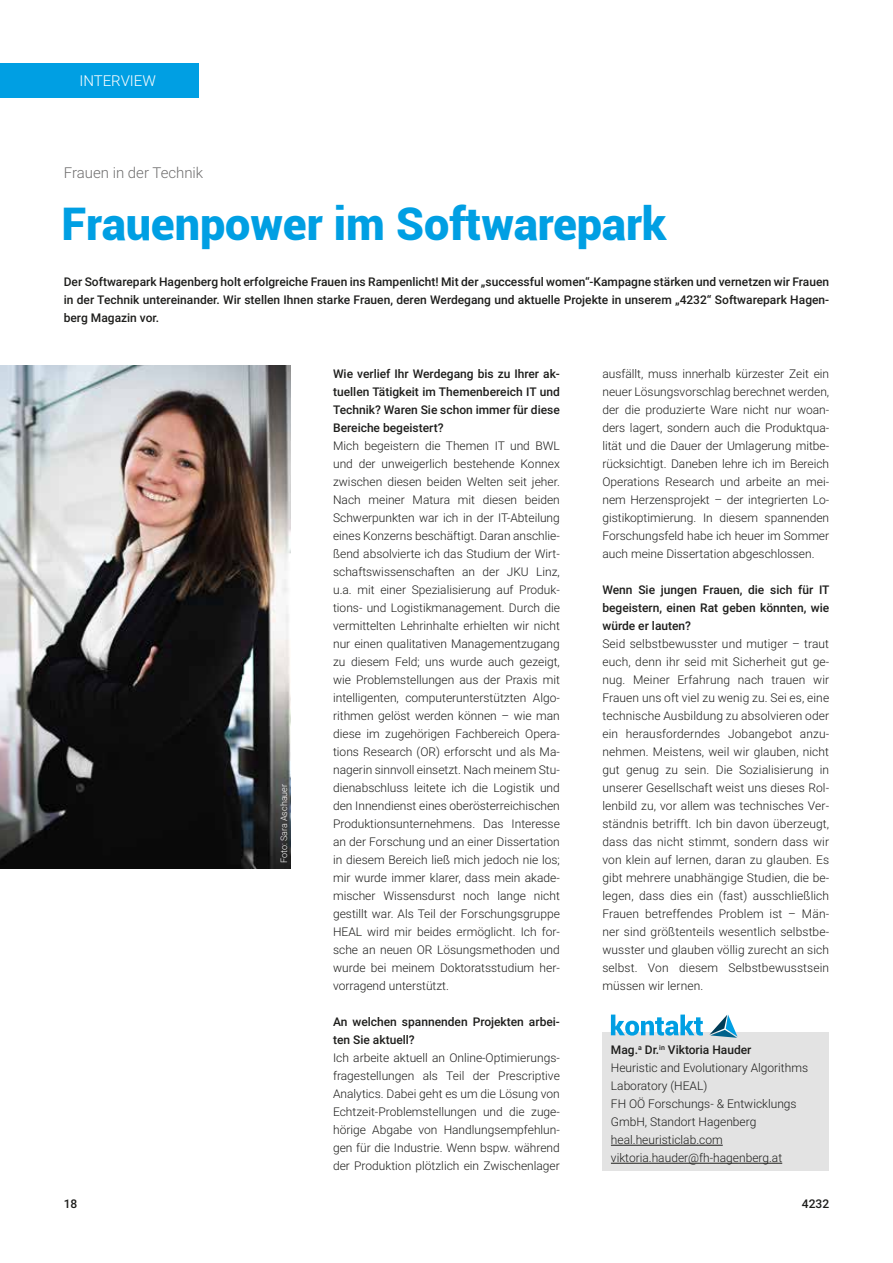
<style>
.page{position:relative;width:893px;height:1263px;background:#fff}
.page>*{position:absolute;margin:0;border:0;box-sizing:border-box;transform-origin:0 0}
.t1{font:900 45px "Roboto";color:#009fe3}
.t2{font:300 15px "Roboto";color:#706f6f}
.t3{font:300 15px "Roboto";color:#fff}
.t4{font:300 12px/18px "Roboto";color:#1d1d1b;text-align:justify}
.t5{font:500 12px/18px "Roboto";color:#1d1d1b;text-align:justify}
.t6{font:300 9px "Roboto";color:#fff}
.s1{font-weight:500}
</style>
<div class="page">
<div style="left:0;top:64px;width:198px;height:34px;background:#009fe3"></div>
<img style="left:0;top:365px;width:291px;height:503px">
<div style="left:602px;top:1032px;width:227px;height:139px;background:#e3e3e3"></div>
<hr style="left:611px;top:1145px;width:112px;height:1px;background:#1d1d1b">
<hr style="left:611px;top:1163px;width:171px;height:1px;background:#1d1d1b">
<svg style="left:611px;top:1014px;width:92px;height:21px"></svg>
<svg style="left:709px;top:1014px;width:28px;height:24px"></svg>
<p class="t3" style="left:79px;top:71px;width:78px">INTERVIEW</p>
<p class="t2" style="left:64px;top:162px;width:141px">Frauen in der Technik</p>
<h1 class="t1" style="left:62px;top:192px;width:606px">Frauenpower im Softwarepark</h1>
<p class="t5" style="left:64px;top:272px;width:767px">Der Softwarepark Hagenberg holt erfolgreiche Frauen ins Rampenlicht! Mit der „successful women“-Kampagne stärken und vernetzen wir Frauen in der Technik untereinander. Wir stellen Ihnen starke Frauen, deren Werdegang und aktuelle Projekte in unserem „4232“ Softwarepark Hagen&shy;berg Magazin vor.</p>
<p class="t6" style="left:278px;top:863px;width:81px;rotate:-90deg">Foto: Sara Aschauer</p>
<p class="t5" style="left:333px;top:364px;width:228px">Wie verlief Ihr Werdegang bis zu Ihrer ak&shy;tuellen Tätigkeit im Themenbereich IT und Technik? Waren Sie schon immer für diese Bereiche begeistert?</p>
<p class="t4" style="left:333px;top:436px;width:228px;text-align:left">Mich begeistern die Themen IT und BWL und der unweigerlich bestehende Konnex zwischen diesen beiden Welten seit jeher.<br>Nach meiner Matura mit diesen beiden Schwerpunkten war ich in der IT-Abteilung eines Konzerns beschäftigt. Daran anschlie&shy;ßend absolvierte ich das Studium der Wirt&shy;schaftswissenschaften an der JKU Linz, u.a. mit einer Spezialisierung auf Produk&shy;tions- und Logistikmanagement. Durch die vermittelten Lehrinhalte erhielten wir nicht nur einen qualitativen Managementzugang zu diesem Feld; uns wurde auch gezeigt, wie Problemstellungen aus der Praxis mit intelligenten, computerunterstützten Algo&shy;rithmen gelöst werden können – wie man diese im zugehörigen Fachbereich Opera&shy;tions Research (OR) erforscht und als Ma&shy;nagerin sinnvoll einsetzt. Nach meinem Stu&shy;dienabschluss leitete ich die Logistik und den Innendienst eines oberösterreichischen Produktionsunternehmens. Das Interesse an der Forschung und an einer Dissertation in diesem Bereich ließ mich jedoch nie los; mir wurde immer klarer, dass mein akade&shy;mischer Wissensdurst noch lange nicht gestillt war. Als Teil der Forschungsgruppe HEAL wird mir beides ermöglicht. Ich for&shy;sche an neuen OR Lösungsmethoden und wurde bei meinem Doktoratsstudium her&shy;vorragend unterstützt.</p>
<p class="t5" style="left:333px;top:1012px;width:228px">An welchen spannenden Projekten arbei&shy;ten Sie aktuell?</p>
<p class="t4" style="left:333px;top:1048px;width:228px">Ich arbeite aktuell an Online-Optimierungs&shy;fragestellungen als Teil der Prescriptive Analytics. Dabei geht es um die Lösung von Echtzeit-Problemstellungen und die zuge&shy;hörige Abgabe von Handlungsempfehlun&shy;gen für die Industrie. Wenn bspw. während der Produktion plötzlich ein Zwischenlager</p>
<p class="t4" style="left:602px;top:364px;width:228px">ausfällt, muss innerhalb kürzester Zeit ein neuer Lösungsvorschlag berechnet werden, der die produzierte Ware nicht nur woan&shy;ders lagert, sondern auch die Produktqua&shy;lität und die Dauer der Umlagerung mitbe&shy;rücksichtigt. Daneben lehre ich im Bereich Operations Research und arbeite an mei&shy;nem Herzensprojekt – der integrierten Lo&shy;gistikoptimierung. In diesem spannenden Forschungsfeld habe ich heuer im Sommer auch meine Dissertation abgeschlossen.</p>
<p class="t5" style="left:602px;top:580px;width:229px">Wenn Sie jungen Frauen, die sich für IT begeistern, einen Rat geben könnten, wie würde er lauten?</p>
<p class="t4" style="left:602px;top:634px;width:228px">Seid selbstbewusster und mutiger – traut euch, denn ihr seid mit Sicherheit gut ge&shy;nug. Meiner Erfahrung nach trauen wir Frauen uns oft viel zu wenig zu. Sei es, eine technische Ausbildung zu absolvieren oder ein herausforderndes Jobangebot anzu&shy;nehmen. Meistens, weil wir glauben, nicht gut genug zu sein. Die Sozialisierung in unserer Gesellschaft weist uns dieses Rol&shy;lenbild zu, vor allem was technisches Ver&shy;ständnis betrifft. Ich bin davon überzeugt, dass das nicht stimmt, sondern dass wir von klein auf lernen, daran zu glauben. Es gibt mehrere unabhängige Studien, die be&shy;legen, dass dies ein (fast) ausschließlich Frauen betreffendes Problem ist – Män&shy;ner sind größtenteils wesentlich selbstbe&shy;wusster und glauben völlig zurecht an sich selbst. Von diesem Selbstbewusstsein müssen wir lernen.</p>
<p class="t4" style="left:611px;top:1040px;width:199px;text-align:left"><span class="s1">Mag.</span><sup>a</sup> <span class="s1">Dr.</span><sup>in</sup> <span class="s1">Viktoria Hauder<br></span>Heuristic and Evolutionary Algorithms<br>Laboratory (HEAL)<br>FH OÖ Forschungs- &amp; Entwicklungs<br>GmbH, Standort Hagenberg<br>heal. heuristiclab.com viktoria.hauder@fh-hagenberg.at</p>
<p class="t5" style="left:64px;top:1194px;width:15px">18</p>
<p class="t5" style="left:802px;top:1194px;width:29px">4232</p>
</div>
